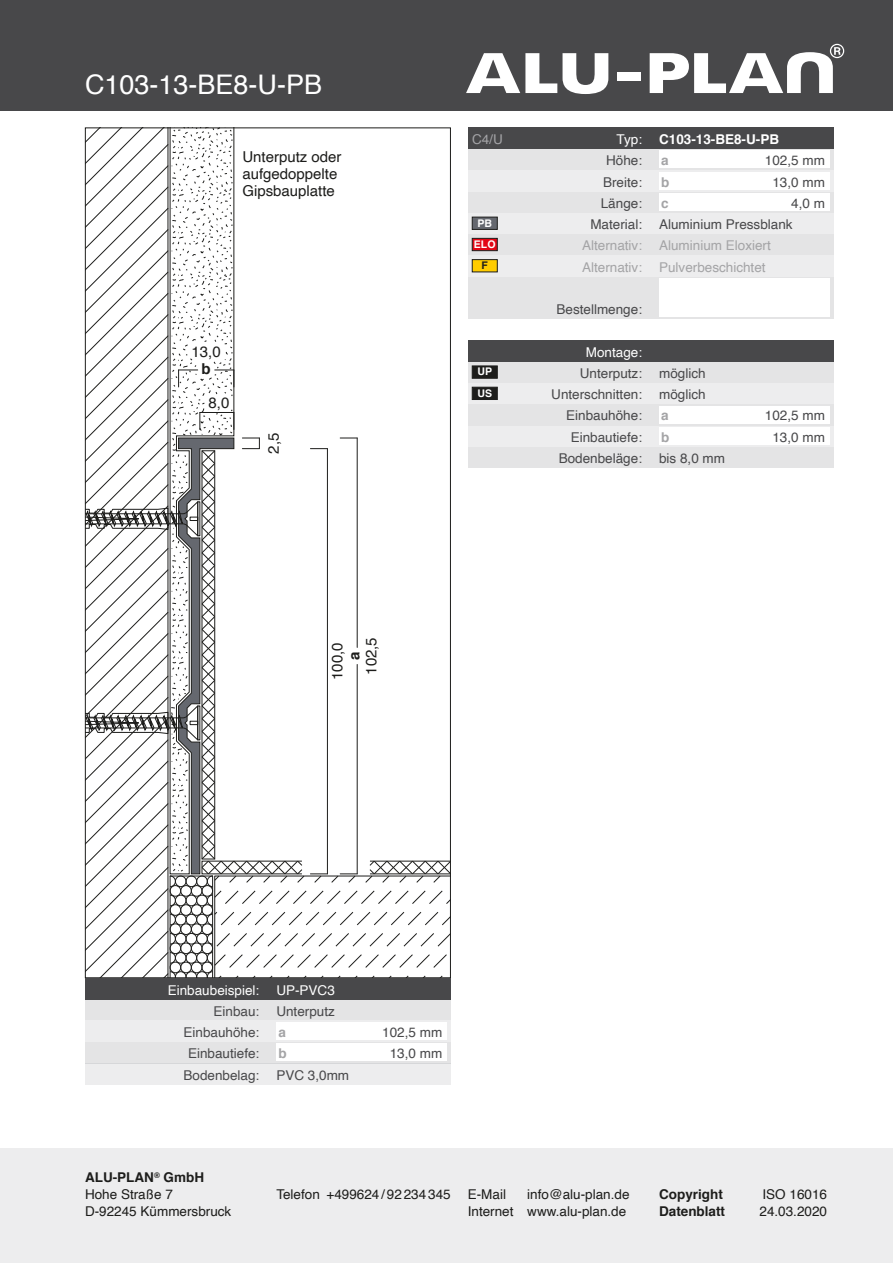
<style>
.page{position:relative;width:893px;height:1263px;background:#fff}
.page>*{position:absolute;margin:0;border:0;box-sizing:border-box;transform-origin:0 0}
.t1{font:27px "Helvetica";color:#fff}
.t2{font:15px/17px "Helvetica";color:#1d1d1b}
.t3{font:700 15px "Helvetica";color:#1d1d1b}
.t4{font:13.5px "Helvetica";color:#48484a}
.t5{font:13.5px/17px "Helvetica";color:#1d1d1b}
.t6{font:13.5px "Helvetica";color:#a4a4a6}
.t7{font:13.5px "Helvetica";color:#fff}
.t8{font:700 13.5px "Helvetica";color:#1d1d1b}
.t9{font:700 13.5px "Helvetica";color:#fff}
.t10{font:700 13.5px "Helvetica";color:#a4a4a6}
.t11{font:13.5px "Helvetica";color:#a4a4a7}
.t12{font:700 10.5px/21.3px "Helvetica";color:#fff}
.t13{font:700 10.5px "Helvetica";color:#1d1d1b}
.s1{font-weight:700}
</style>
<div class="page">
<div style="left:0;top:1148px;width:893px;height:115px;background:#ededee"></div>
<div style="left:0;top:0;width:893px;height:111px;background:#48484a"></div>
<svg style="left:87px;top:130px;width:362px;height:846px"></svg>
<hr style="left:200px;top:412px;width:34px;height:1px;background:#1d1d1b">
<div style="left:468px;top:361px;width:365px;height:22px;background:#e4e4e5"></div>
<div style="left:468px;top:446px;width:365px;height:22px;background:#e4e4e5"></div>
<div style="left:468px;top:425px;width:365px;height:21px;background:#ededee"></div>
<div style="left:659px;top:427px;width:170px;height:17px;background:#fff"></div>
<svg style="left:468px;top:383px;width:365px;height:42px;background:#e9e9ea"></svg>
<div style="left:659px;top:406px;width:170px;height:17px;background:#fff"></div>
<div style="left:468px;top:340px;width:365px;height:21px;background:#48484a"></div>
<div style="left:85px;top:999px;width:366px;height:21px;background:#e4e4e5"></div>
<svg style="left:85px;top:1020px;width:366px;height:64px"></svg>
<div style="left:276px;top:1023px;width:170px;height:17px;background:#fff"></div>
<div style="left:85px;top:978px;width:366px;height:21px;background:#48484a"></div>
<div style="left:468px;top:276px;width:365px;height:43px;background:#e4e4e5"></div>
<div style="left:659px;top:279px;width:170px;height:38px;background:#fff"></div>
<div style="left:468px;top:191px;width:365px;height:22px;background:#e4e4e5"></div>
<div style="left:659px;top:193px;width:170px;height:17px;background:#fff"></div>
<div style="left:468px;top:170px;width:365px;height:21px;background:#ededee"></div>
<div style="left:659px;top:172px;width:170px;height:17px;background:#fff"></div>
<div style="left:468px;top:149px;width:365px;height:21px;background:#e4e4e5"></div>
<div style="left:659px;top:151px;width:170px;height:17px;background:#fff"></div>
<div style="left:468px;top:128px;width:365px;height:21px;background:#48484a"></div>
<svg style="left:468px;top:213px;width:365px;height:63px;background:#e9e9ea"></svg>
<div style="left:472px;top:366px;width:25px;height:12px;background:#1d1d1b"></div>
<div style="left:472px;top:387px;width:25px;height:13px;background:#1d1d1b;border:1px solid #1d1d1b"></div>
<div style="left:472px;top:217px;width:25px;height:13px;background:#65686f;border:1px solid #1d1d1b"></div>
<div style="left:472px;top:259px;width:25px;height:13px;background:#fc0;border:1px solid #1d1d1b"></div>
<div style="left:472px;top:238px;width:25px;height:13px;background:#e30614;border:1px solid #1d1d1b"></div>
<svg style="left:650px;top:44px;width:194px;height:49px"></svg>
<div style="left:617px;top:72px;width:23px;height:9px;background:#fff"></div>
<svg style="left:466px;top:53px;width:142px;height:41px"></svg>
<h1 class="t1" style="left:85px;top:63px;width:239px">C103-13-BE8-U-PB</h1>
<p class="t2" style="left:242px;top:148px;width:101px">Unterputz oder aufgedoppelte<br>Gipsbauplatte</p>
<p class="t2" style="left:192px;top:343px;width:31px">13,0</p>
<p class="t3" style="left:202px;top:356px;width:11px">b</p>
<p class="t2" style="left:209px;top:395px;width:22px">8,0</p>
<p class="t2" style="left:265px;top:454px;width:22px;rotate:-90deg">2,5</p>
<p class="t2" style="left:363px;top:675px;width:39px;rotate:-90deg">102,5</p>
<p class="t2" style="left:329px;top:680px;width:39px;rotate:-90deg">100,0</p>
<p class="t3" style="left:342px;top:660px;width:10px;rotate:-90deg">a</p>
<p class="t11" style="left:472px;top:129px;width:32px">C4/U</p>
<p class="t7" style="left:617px;top:129px;width:27px">Typ:</p>
<p class="t9" style="left:659px;top:128px;width:122px">C103-13-BE8-U-PB</p>
<p class="t4" style="left:606px;top:150px;width:38px">Höhe:</p>
<p class="t10" style="left:661px;top:150px;width:9px">a</p>
<p class="t4" style="left:765px;top:150px;width:62px">102,5 mm</p>
<p class="t4" style="left:603px;top:171px;width:41px">Breite:</p>
<p class="t10" style="left:661px;top:171px;width:10px">b</p>
<p class="t4" style="left:772px;top:171px;width:54px">13,0 mm</p>
<p class="t4" style="left:601px;top:193px;width:43px">Länge:</p>
<p class="t10" style="left:661px;top:192px;width:9px">c</p>
<p class="t4" style="left:791px;top:193px;width:35px">4,0 m</p>
<p class="t12" style="left:477px;top:212px;width:16px">PB</p>
<p class="t13" style="left:482px;top:257px;width:8px">F</p>
<p class="t12" style="left:474px;top:234px;width:23px">ELO</p>
<p class="t4" style="left:590px;top:214px;width:53px">Material:</p>
<p class="t4" style="left:659px;top:214px;width:135px">Aluminium Pressblank</p>
<p class="t6" style="left:582px;top:235px;width:62px">Alternativ:</p>
<p class="t6" style="left:659px;top:235px;width:113px">Aluminium Eloxiert</p>
<p class="t6" style="left:582px;top:256px;width:62px">Alternativ:</p>
<p class="t6" style="left:659px;top:256px;width:108px">Pulverbeschichtet</p>
<p class="t4" style="left:556px;top:299px;width:87px">Bestellmenge:</p>
<p class="t12" style="left:477px;top:361px;width:16px">UP<br>US</p>
<p class="t7" style="left:586px;top:342px;width:58px">Montage:</p>
<p class="t4" style="left:551px;top:384px;width:92px">Unterschnitten:</p>
<p class="t4" style="left:659px;top:384px;width:48px">möglich</p>
<p class="t4" style="left:580px;top:363px;width:64px">Unterputz:</p>
<p class="t4" style="left:659px;top:363px;width:48px">möglich</p>
<p class="t4" style="left:566px;top:405px;width:77px">Einbauhöhe:</p>
<p class="t10" style="left:661px;top:405px;width:9px">a</p>
<p class="t4" style="left:765px;top:405px;width:62px">102,5 mm</p>
<p class="t4" style="left:571px;top:427px;width:73px">Einbautiefe:</p>
<p class="t10" style="left:661px;top:426px;width:10px">b</p>
<p class="t4" style="left:772px;top:427px;width:54px">13,0 mm</p>
<p class="t4" style="left:559px;top:448px;width:85px">Bodenbeläge:</p>
<p class="t4" style="left:659px;top:448px;width:68px">bis 8,0 mm</p>
<p class="t7" style="left:168px;top:979px;width:93px">Einbaubeispiel:</p>
<p class="t4" style="left:214px;top:1001px;width:47px">Einbau:</p>
<p class="t7" style="left:276px;top:979px;width:60px">UP-PVC3</p>
<p class="t4" style="left:276px;top:1001px;width:60px">Unterputz</p>
<p class="t4" style="left:184px;top:1022px;width:77px">Einbauhöhe:</p>
<p class="t10" style="left:279px;top:1021px;width:9px">a</p>
<p class="t4" style="left:382px;top:1022px;width:62px">102,5 mm</p>
<p class="t4" style="left:188px;top:1043px;width:73px">Einbautiefe:</p>
<p class="t10" style="left:279px;top:1043px;width:10px">b</p>
<p class="t4" style="left:390px;top:1043px;width:54px">13,0 mm</p>
<p class="t4" style="left:184px;top:1064px;width:77px">Bodenbelag:</p>
<p class="t4" style="left:276px;top:1064px;width:74px">PVC 3,0mm</p>
<p class="t5" style="left:85px;top:1169px;width:148px"><span class="s1">ALU-PLAN</span><sup>®</sup> <span class="s1">GmbH<br></span>Hohe Straße 7<br>D-92245 Kümmersbruck</p>
<p class="t5" style="left:276px;top:1186px;width:176px">Telefon +499624 /92234345</p>
<p class="t8" style="left:659px;top:1183px;width:65px">Copyright</p>
<p class="t5" style="left:762px;top:1186px;width:66px">ISO 16016</p>
<p class="t8" style="left:659px;top:1200px;width:68px">Datenblatt</p>
<p class="t5" style="left:759px;top:1203px;width:69px">24.03.2020</p>
<p class="t5" style="left:468px;top:1186px;width:163px;text-align:right">info@alu-plan.de<br>Internet www.alu-plan.de</p>
<p class="t5" style="left:468px;top:1186px;width:40px">E-Mail</p>
</div>
